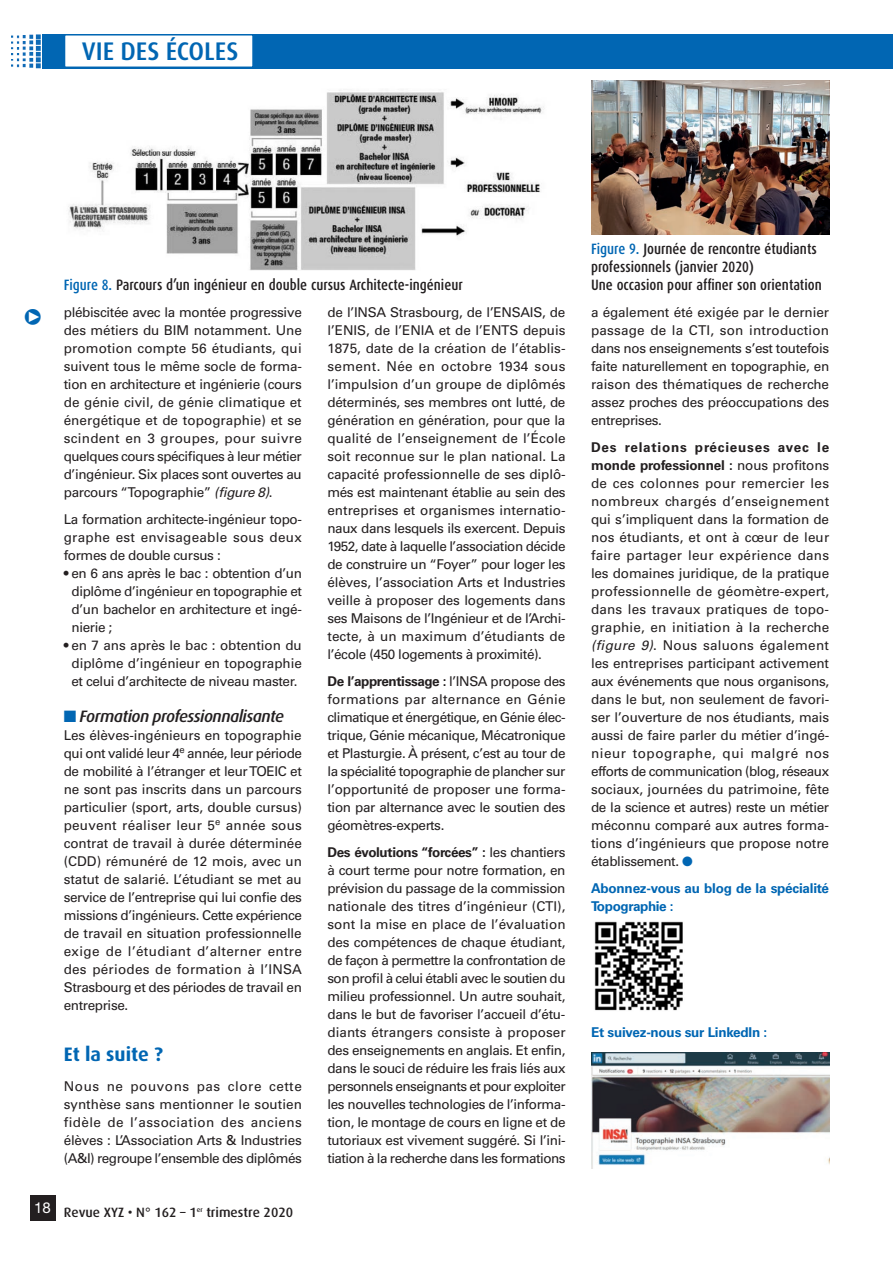
<style>
.page{position:relative;width:893px;height:1263px;background:#fff}
.page>*{position:absolute;margin:0;border:0;box-sizing:border-box;transform-origin:0 0}
.t1{font:500 25.5px "Dax";color:#0166b3}
.t2{font:700 19.5px "Dax";color:#0166b3}
.t3{font:italic 500 16.5px "Dax";letter-spacing:-.03em;color:#231f20}
.t4{font:500 15px/18px "Dax Condensed";color:#231f20}
.t5{font:15px "Helvetica Neue LT Std";color:#fff}
.t6{font:13.5px/18px "Univers LT Std";letter-spacing:-.025em;color:#231f20;text-align:justify}
.t7{font:13.5px/18px "Univers LT Std";letter-spacing:-.005em;color:#231f20;text-align:center}
.t8{font:700 13.5px/18px "Univers LT Std";letter-spacing:-.02em;color:#0166b3}
.t9{font:500 13.5px "Dax";color:#231f20}
.s1{color:#0166b3}
.s2{font-style:italic}
.s3{font-weight:700}
</style>
<div class="page">
<div style="left:30px;top:1195px;width:25px;height:25px;background:#231f20"></div>
<img style="left:11px;top:34px;width:30px;height:35px">
<div style="left:43px;top:34px;width:850px;height:34px;background:#0166b3"></div>
<img style="left:594px;top:921px;width:89px;height:90px">
<img style="left:591px;top:1053px;width:238px;height:116px">
<img style="left:68px;top:90px;width:476px;height:181px">
<img style="left:591px;top:80px;width:238px;height:154px">
<div style="left:64px;top:34px;width:190px;height:34px;background:#fff;border:2px solid #0166b3"></div>
<h1 class="t1" style="left:82px;top:37px;width:158px">VIE DES ÉCOLES</h1>
<p class="t4" style="left:64px;top:276px;width:400px"><span class="s1">Figure 8.</span> Parcours d’un ingénieur en double cursus Architecte-ingénieur</p>
<p class="t6" style="left:64px;top:303px;width:240px">plébiscitée avec la montée progressive des métiers du BIM notamment. Une promotion compte 56 étudiants, qui suivent tous le même socle de forma&shy;tion en architecture et ingénierie (cours de génie civil, de génie climatique et énergétique et de topographie) et se scindent en 3 groupes, pour suivre quelques cours spécifiques à leur métier d’ingénieur. Six places sont ouvertes au parcours “Topographie” <span class="s2">(figure 8)</span>.</p>
<p class="t6" style="left:64px;top:510px;width:240px">La formation architecte-ingénieur topo&shy;graphe est envisageable sous deux formes de double cursus :</p>
<p class="t6" style="left:71px;top:564px;width:232px;text-indent:-8px">• en 6 ans après le bac : obtention d’un diplôme d’ingénieur en topographie et d’un bachelor en architecture et ingé&shy;nierie ;</p>
<p class="t7" style="left:64px;top:636px;width:240px">• en 7 ans après le bac : obtention du diplôme d’ingénieur en topographie et celui d’architecte de niveau master.</p>
<p class="t3" style="left:80px;top:707px;width:206px">Formation professionnalisante</p>
<p class="t6" style="left:64px;top:726px;width:240px">Les élèves-ingénieurs en topographie qui ont validé leur 4<sup>e</sup> année, leur période de mobilité à l’étranger et leur TOEIC et ne sont pas inscrits dans un parcours particulier (sport, arts, double cursus) peuvent réaliser leur 5<sup>e</sup> année sous contrat de travail à durée déterminée (CDD) rémunéré de 12 mois, avec un statut de salarié. L’étudiant se met au service de l’entreprise qui lui confie des missions d’ingénieurs. Cette expérience de travail en situation professionnelle exige de l’étudiant d’alterner entre des périodes de formation à l’INSA Strasbourg et des périodes de travail en entreprise.</p>
<h2 class="t2" style="left:64px;top:1043px;width:101px">Et la suite ?</h2>
<p class="t6" style="left:64px;top:1077px;width:240px">Nous ne pouvons pas clore cette synthèse sans mentionner le soutien fidèle de l’association des anciens élèves : L’Association Arts &amp; Industries (A&amp;I) regroupe l’ensemble des diplômés</p>
<p class="t6" style="left:327px;top:303px;width:240px">de l’INSA Strasbourg, de l’ENSAIS, de l’ENIS, de l’ENIA et de l’ENTS depuis 1875, date de la création de l’établis&shy;sement. Née en octobre 1934 sous l’impulsion d’un groupe de diplômés déterminés, ses membres ont lutté, de génération en génération, pour que la qualité de l’enseignement de l’École soit reconnue sur le plan national. La capacité professionnelle de ses diplô&shy;més est maintenant établie au sein des entreprises et organismes internatio&shy;naux dans lesquels ils exercent. Depuis 1952, date à laquelle l’association décide de construire un “Foyer” pour loger les élèves, l’association Arts et Industries veille à proposer des logements dans ses Maisons de l’Ingénieur et de l’Archi&shy;tecte, à un maximum d’étudiants de l’école (450 logements à proximité).</p>
<p class="t6" style="left:327px;top:672px;width:240px"><span class="s3">De l’apprentissage :</span> l’INSA propose des formations par alternance en Génie climatique et énergétique, en Génie élec&shy;trique, Génie mécanique, Mécatronique et Plasturgie. À présent, c’est au tour de la spécialité topographie de plancher sur l’opportunité de proposer une forma&shy;tion par alternance avec le soutien des géomètres-experts.</p>
<p class="t6" style="left:327px;top:843px;width:240px"><span class="s3">Des évolutions “forcées” :</span> les chantiers à court terme pour notre formation, en prévision du passage de la commission nationale des titres d’ingénieur (CTI), sont la mise en place de l’évaluation des compétences de chaque étudiant, de façon à permettre la confrontation de son profil à celui établi avec le soutien du milieu professionnel. Un autre souhait, dans le but de favoriser l’accueil d’étu&shy;diants étrangers consiste à proposer des enseignements en anglais. Et enfin, dans le souci de réduire les frais liés aux personnels enseignants et pour exploiter les nouvelles technologies de l’informa&shy;tion, le montage de cours en ligne et de tutoriaux est vivement suggéré. Si l’ini&shy;tiation à la recherche dans les formations</p>
<p class="t5" style="left:34px;top:1199px;width:18px">18</p>
<p class="t9" style="left:64px;top:1205px;width:231px">Revue XYZ • N° 162 – 1<sup>er</sup> trimestre 2020</p>
<p class="t4" style="left:591px;top:240px;width:232px"><span class="s1">Figure 9.</span> Journée de rencontre étudiants professionnels (janvier 2020)<br>Une occasion pour affiner son orientation</p>
<p class="t6" style="left:591px;top:303px;width:240px">a également été exigée par le dernier passage de la CTI, son introduction dans nos enseignements s’est toutefois faite naturellement en topographie, en raison des thématiques de recherche assez proches des préoccupations des entreprises.</p>
<p class="t6" style="left:591px;top:438px;width:240px"><span class="s3">Des relations précieuses avec le monde professionnel :</span> nous profitons de ces colonnes pour remercier les nombreux chargés d’enseignement qui s’impliquent dans la formation de nos étudiants, et ont à cœur de leur faire partager leur expérience dans les domaines juridique, de la pratique professionnelle de géomètre-expert, dans les travaux pratiques de topo&shy;graphie, en initiation à la recherche <span class="s2">(figure 9)</span>. Nous saluons également les entreprises participant activement aux événements que nous organisons, dans le but, non seulement de favori&shy;ser l’ouverture de nos étudiants, mais aussi de faire parler du métier d’ingé&shy;nieur topographe, qui malgré nos efforts de communication (blog, réseaux sociaux, journées du patrimoine, fête de la science et autres) reste un métier méconnu comparé aux autres forma&shy;tions d’ingénieurs que propose notre établissement.</p>
<p class="t8" style="left:591px;top:879px;width:240px">Abonnez-vous au blog de la spécialité<br>Topographie :</p>
<p class="t8" style="left:591px;top:1023px;width:178px">Et suivez-nous sur LinkedIn :</p>
</div>
